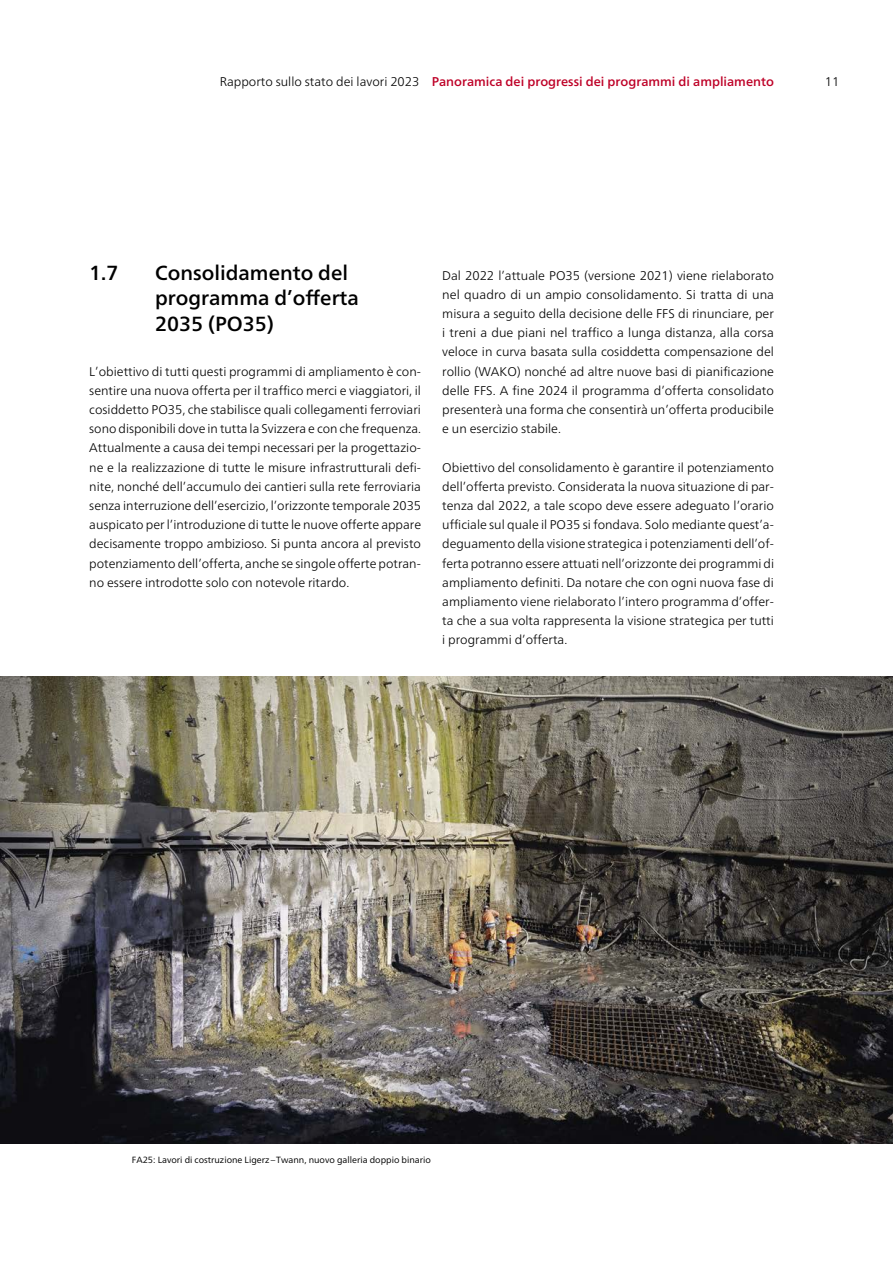
<style>
.page{position:relative;width:893px;height:1263px;background:#fff}
.page>*{position:absolute;margin:0;border:0;box-sizing:border-box;transform-origin:0 0}
._02_Titel_Nr{font:500 20.4px/25.5px "Frutiger Neue LT";color:#000}
.t1{font:500 12.75px "Frutiger Neue LT";color:#be0027}
._05_Fliesstext{font:300 12.6px/19.2px "Frutiger Neue LT";color:#000;text-align:justify}
.t2{font:9px "Frutiger Neue LT";color:#000}
.s1{font-weight:300;font-size:12.6px;color:#000}
</style>
<div class="page">
<img style="left:0;top:676px;width:893px;height:468px">
<p class="t1" style="left:220px;top:74px;width:556px"><span class="s1">Rapporto sullo stato dei lavori 2023</span> Panoramica dei progressi dei programmi di ampliamento</p>
<p class="_05_Fliesstext" style="left:825px;top:72px;width:16px">11</p>
<h2 class="_02_Titel_Nr" style="left:89px;top:260px;width:31px">1.7</h2>
<h2 class="_02_Titel_Nr" style="left:155px;top:260px;width:205px">Consolidamento del -programma d’offerta<br>2035 (PO35)</h2>
<p class="_05_Fliesstext" style="left:89px;top:361px;width:333px">L’obiettivo di tutti questi programmi di ampliamento è con&shy;sentire una nuova offerta per il traffico merci e viaggiatori, il cosiddetto PO35, che stabilisce quali collegamenti ferroviari sono disponibili dove in tutta la Svizzera e con che frequenza.<br>Attualmente a causa dei tempi necessari per la progettazio&shy;ne e la realizzazione di tutte le misure infrastrutturali defi&shy;nite, nonché dell’accumulo dei cantieri sulla rete ferroviaria senza interruzione dell’esercizio, l’orizzonte temporale 2035 auspicato per l’introduzione di tutte le nuove offerte appare decisamente troppo ambizioso. Si punta ancora al previsto potenziamento dell’offerta, anche se singole offerte potran&shy;no essere introdotte solo con notevole ritardo.</p>
<p class="_05_Fliesstext" style="left:442px;top:265px;width:333px">Dal 2022 l’attuale PO35 (versione 2021) viene rielaborato nel quadro di un ampio consolidamento. Si tratta di una misura a seguito della decisione delle FFS di rinunciare, per i treni a due piani nel traffico a lunga distanza, alla corsa veloce in curva basata sulla cosiddetta compensazione del rollio (WAKO) nonché ad altre nuove basi di pianificazione delle FFS. A fine 2024 il programma d’offerta consolidato presenterà una forma che consentirà un’offerta producibile e un esercizio stabile.</p>
<p class="_05_Fliesstext" style="left:442px;top:457px;width:333px">Obiettivo del consolidamento è garantire il potenziamento dell’offerta previsto. Considerata la nuova situazione di par&shy;tenza dal 2022, a tale scopo deve essere adeguato l’orario ufficiale sul quale il PO35 si fondava. Solo mediante quest’a&shy;deguamento della visione strategica i potenziamenti dell’of&shy;ferta potranno essere attuati nell’orizzonte dei programmi di ampliamento definiti. Da notare che con ogni nuova fase di ampliamento viene rielaborato l’intero programma d’offer&shy;ta che a sua volta rappresenta la visione strategica per tutti i programmi d’offerta.</p>
<p class="t2" style="left:132px;top:1154px;width:301px">FA25: Lavori di costruzione Ligerz–Twann, nuovo galleria doppio binario</p>
</div>
